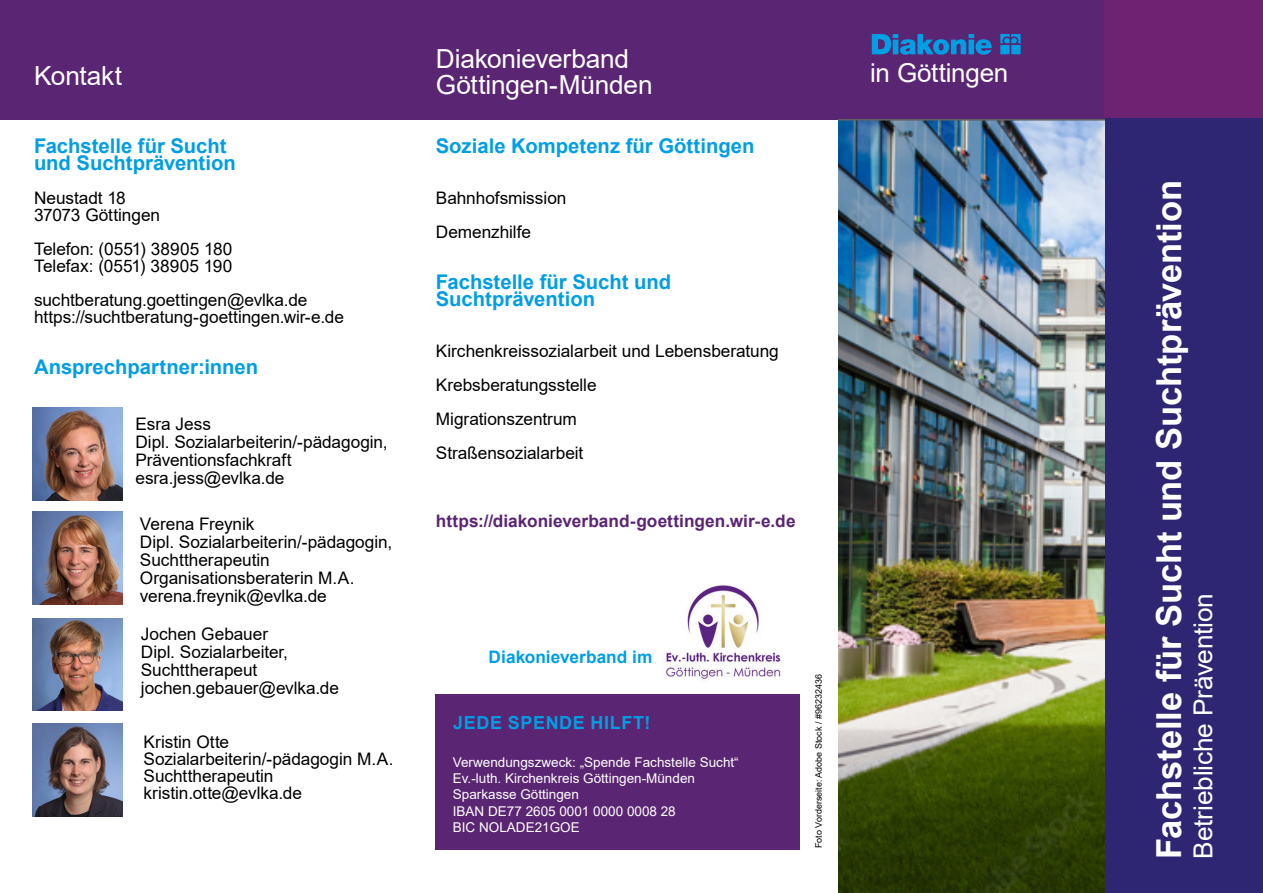
<style>
.page{position:relative;width:1263px;height:893px;background:#fff}
.page>*{position:absolute;margin:0;border:0;box-sizing:border-box;transform-origin:0 0}
.t1{font:700 34.5px "Arial";letter-spacing:-.005em;color:#fff}
.t2{font:26.25px/25.5px "Arial";letter-spacing:-.005em;color:#fff}
.t3{font:26.1px "Arial";letter-spacing:-.01em;color:#fff}
.t4{font:700 20.25px/17px "Arial";color:#009ee3}
.t5{font:700 18px "Arial";letter-spacing:.035em;color:#009ee3}
.t6{font:17.25px/18px "Arial";letter-spacing:-.005em;color:#000}
.t7{font:700 17.25px "Arial";letter-spacing:.005em;color:#5a2572}
.t8{font:700 17.25px "Arial";letter-spacing:.005em;color:#009ee3}
.t9{font:13.5px/16.2px "Arial";color:#fff}
.t10{font:9px "Arial";color:#000}
</style>
<div class="page">
<div style="left:0;top:0;width:1104px;height:119px;background:#5a2572"></div>
<div style="left:1104px;top:0;width:159px;height:119px;background:#6e2272"></div>
<div style="left:1104px;top:119px;width:159px;height:774px;background:#2e2672"></div>
<img style="left:839px;top:119px;width:265px;height:774px">
<img style="left:664px;top:585px;width:117px;height:95px">
<div style="left:436px;top:694px;width:364px;height:156px;background:#5a2572"></div>
<img style="left:33px;top:408px;width:89px;height:92px">
<img style="left:33px;top:512px;width:90px;height:92px">
<img style="left:32px;top:618px;width:90px;height:93px">
<img style="left:33px;top:724px;width:89px;height:92px">
<svg style="left:872px;top:34px;width:148px;height:21px"></svg>
<h2 class="t2" style="left:34px;top:63px;width:89px">Kontakt</h2>
<p class="t4" style="left:34px;top:138px;width:203px">Fachstelle für Sucht und Suchtprävention</p>
<p class="t6" style="left:34px;top:189px;width:128px;line-height:17px">Neustadt 18<br>37073 Göttingen</p>
<p class="t6" style="left:34px;top:240px;width:200px;line-height:17px">Telefon: (0551) 38905 180<br>Telefax: (0551) 38905 190</p>
<p class="t6" style="left:34px;top:292px;width:312px;line-height:17px">suchtberatung.goettingen@evlka.de https://suchtberatung-goettingen.wir-e.de</p>
<p class="t4" style="left:34px;top:359px;width:226px">Ansprechpartner:innen</p>
<p class="t6" style="left:135px;top:415px;width:254px">Esra Jess<br>Dipl. Sozialarbeiterin/-pädagogin,<br>Präventionsfachkraft esra.jess@evlka.de</p>
<p class="t6" style="left:140px;top:515px;width:254px">Verena Freynik<br>Dipl. Sozialarbeiterin/-pädagogin,<br>Suchttherapeutin<br>Organisationsberaterin M.A. verena.freynik@evlka.de</p>
<p class="t6" style="left:141px;top:625px;width:200px">Jochen Gebauer<br>Dipl. Sozialarbeiter,<br>Suchttherapeut jochen.gebauer@evlka.de</p>
<p class="t6" style="left:144px;top:734px;width:251px;line-height:17px">Kristin Otte<br>Sozialarbeiterin/-pädagogin M.A.<br>Suchttherapeutin kristin.otte@evlka.de</p>
<h2 class="t2" style="left:436px;top:46px;width:218px">Diakonieverband<br>Göttingen-Münden</h2>
<p class="t4" style="left:436px;top:138px;width:320px">Soziale Kompetenz für Göttingen</p>
<p class="t6" style="left:436px;top:181px;width:132px;line-height:34px">Bahnhofsmission<br>Demenzhilfe</p>
<p class="t4" style="left:436px;top:274px;width:237px">Fachstelle für Sucht und<br>Suchtprävention</p>
<p class="t6" style="left:436px;top:334px;width:344px;line-height:34px">Kirchenkreissozialarbeit und Lebensberatung<br>Krebsberatungsstelle<br>Migrationszentrum<br>Straßensozialarbeit</p>
<p class="t7" style="left:436px;top:509px;width:361px">https://diakonieverband-goettingen.wir-e.de</p>
<p class="t8" style="left:489px;top:645px;width:165px">Diakonieverband im</p>
<p class="t5" style="left:453px;top:710px;width:199px">JEDE SPENDE HILFT!</p>
<p class="t9" style="left:453px;top:754px;width:287px">Verwendungszweck: „Spende Fachstelle Sucht“<br>Ev.-luth. Kirchenkreis Göttingen-Münden<br>Sparkasse Göttingen<br>IBAN DE77 2605 0001 0000 0008 28<br>BIC NOLADE21GOE</p>
<p class="t10" style="left:813px;top:848px;width:176px;rotate:-90deg">Foto Vorderseite: Adobe Stock / #96232436</p>
<h3 class="t3" style="left:870px;top:55px;width:140px">in Göttingen</h3>
<h1 class="t1" style="left:1145px;top:859px;width:680px;rotate:-90deg">Fachstelle für Sucht und Suchtprävention</h1>
<h2 class="t2" style="left:1190px;top:859px;width:267px;rotate:-90deg">Betriebliche Prävention</h2>
</div>
